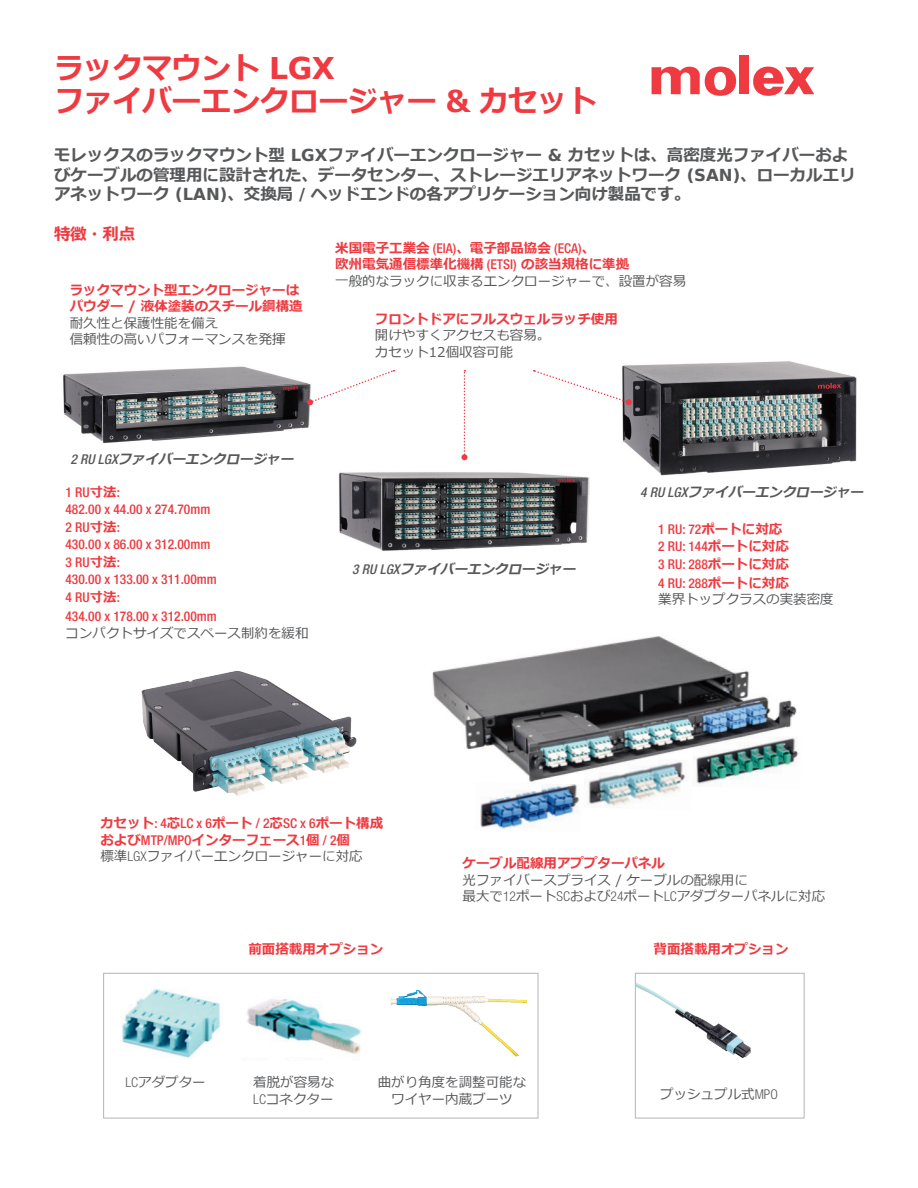
<style>
.page{position:relative;width:918px;height:1188px;background:#fff}
.page>*{position:absolute;margin:0;border:0;box-sizing:border-box;transform-origin:0 0}
.t1{font:700 30px/33px "Meiryo";letter-spacing:-.02em;color:#ee3a40}
.t2{font:700 16.5px/19.5px "Meiryo";color:#57585a}
.t3{font:700 16.5px "Meiryo";color:#ee3a40}
.t4{font:700 13.5px/16.5px "Meiryo";color:#ee3a40}
.t5{font:13.5px/16.5px "Meiryo";color:#57585a}
.t6{font:500 condensed 13.5px/17.5px "Helvetica Neue LT Std";color:#ee3a40}
.t7{font:italic 700 13.5px "Meiryo";color:#57585a}
.s1{font-family:"Bitstream Vera Sans"}
.s2{font-family:"Helvetica Neue LT Std";font-weight:500;font-stretch:condensed}
.s3{font-weight:400;color:#57585a}
.s4{font-family:"Meiryo";font-weight:700;font-stretch:normal}
.s5{font-family:"Helvetica Neue LT Std";font-weight:300;font-stretch:condensed;color:#57585a}
.s6{font-family:"Helvetica Neue LT Std";font-weight:300;font-stretch:condensed}
</style>
<div class="page">
<img style="left:141px;top:671px;width:216px;height:125px">
<img style="left:63px;top:366px;width:248px;height:78px">
<img style="left:338px;top:456px;width:252px;height:95px">
<img style="left:622px;top:361px;width:235px;height:115px">
<svg style="left:533px;top:369px;width:99px;height:36px"></svg>
<svg style="left:307px;top:369px;width:87px;height:36px"></svg>
<svg style="left:461px;top:370px;width:6px;height:90px"></svg>
<img style="left:432px;top:636px;width:365px;height:146px">
<img style="left:480px;top:782px;width:100px;height:47px">
<img style="left:583px;top:757px;width:109px;height:51px">
<img style="left:692px;top:734px;width:107px;height:50px">
<img style="left:390px;top:989px;width:136px;height:68px">
<img style="left:637px;top:983px;width:114px;height:76px">
<img style="left:122px;top:989px;width:98px;height:69px">
<img style="left:247px;top:999px;width:114px;height:60px">
<div style="left:103px;top:973px;width:436px;height:146px;border:1px solid #bcbdc0"></div>
<div style="left:635px;top:973px;width:170px;height:146px;border:1px solid #bcbdc0"></div>
<div style="left:739px;top:56px;width:10px;height:38px;background:#ee3a40"></div>
<svg style="left:652px;top:66px;width:84px;height:30px"></svg>
<svg style="left:753px;top:67px;width:61px;height:29px"></svg>
<h1 class="t1" style="left:54px;top:52px;width:545px">ラックマウント <span class="s1">LGX<br></span>ファイバーエンクロージャー &amp; カセット</h1>
<p class="t2" style="left:54px;top:146px;width:803px">モレックスのラックマウント型 <span class="s1">LGX</span>ファイバーエンクロージャー <span class="s1">&amp;</span> カセットは、高密度光ファイバーおよびケーブルの管理用に設計された、データセンター、ストレージエリアネットワーク <span class="s1">(SAN)</span>、ローカルエリアネットワーク <span class="s1">(LAN)</span>、交換局 <span class="s1">/</span> ヘッドエンドの各アプリケーション向け製品です。</p>
<p class="t3" style="left:54px;top:225px;width:83px">特徴・利点</p>
<p class="t4" style="left:335px;top:240px;width:353px">米国電子工業会 <span class="s2">(EIA)</span>、電子部品協会 <span class="s2">(ECA)</span>、<br>欧州電気通信標準化機構 <span class="s2">(ETSI)</span> の該当規格に準拠<br><span class="s3">一般的なラックに収まるエンクロージャーで、設置が容易</span></p>
<p class="t4" style="left:70px;top:282px;width:234px">ラックマウント型エンクロージャーはパウダー / 液体塗装のスチール鋼構造</p>
<p class="t5" style="left:70px;top:315px;width:217px">耐久性と保護性能を備え<br>信頼性の高いパフォーマンスを発揮</p>
<p class="t4" style="left:375px;top:311px;width:245px">フロントドアにフルスウェルラッチ使用</p>
<p class="t5" style="left:375px;top:327px;width:177px">開けやすくアクセスも容易。カセット12個収容可能</p>
<p class="t7" style="left:70px;top:452px;width:230px"><span class="s2">2 RU LGX</span>ファイバーエンクロージャー</p>
<p class="t6" style="left:66px;top:483px;width:153px">1 RU<span class="s4">寸法</span>:<br>482.00 x 44.00 x 274.70mm<br>2 RU<span class="s4">寸法</span>:<br>430.00 x 86.00 x 312.00mm<br>3 RU<span class="s4">寸法</span>:<br>430.00 x 133.00 x 311.00mm<br>4 RU<span class="s4">寸法</span>:</p>
<p class="t6" style="left:66px;top:607px;width:153px">434.00 x 178.00 x 312.00mm</p>
<p class="t5" style="left:66px;top:625px;width:245px">コンパクトサイズでスペース制約を緩和</p>
<p class="t7" style="left:352px;top:561px;width:230px"><span class="s2">3 RU LGX</span>ファイバーエンクロージャー</p>
<p class="t7" style="left:640px;top:484px;width:230px"><span class="s2">4 RU LGX</span>ファイバーエンクロージャー</p>
<p class="t6" style="left:658px;top:520px;width:132px">1 RU: 72<span class="s4">ポートに対応<br></span>2 RU: 144<span class="s4">ポートに対応<br></span>3 RU: 288<span class="s4">ポートに対応</span></p>
<p class="t6" style="left:658px;top:574px;width:132px">4 RU: 288<span class="s4">ポートに対応</span></p>
<p class="t5" style="left:658px;top:592px;width:177px">業界トップクラスの実装密度</p>
<p class="t4" style="left:100px;top:816px;width:284px">カセット<span class="s2">: 4</span>芯<span class="s2">LC x 6</span>ポート <span class="s2">/ 2</span>芯<span class="s2">SC x 6</span>ポート構成および<span class="s2">MTP/MPO</span>インターフェース<span class="s2">1</span>個 <span class="s2">/ 2</span>個<br><span class="s3">標準</span><span class="s5">LGX</span><span class="s3">ファイバーエンクロージャーに対応</span></p>
<p class="t4" style="left:463px;top:855px;width:204px">ケーブル配線用アププターパネル</p>
<p class="t5" style="left:463px;top:872px;width:364px">光ファイバースプライス / ケーブルの配線用に<br>最大で<span class="s6">12</span>ポート<span class="s6">SC</span>および<span class="s6">24</span>ポート<span class="s6">LC</span>アダプターパネルに対応</p>
<p class="t4" style="left:248px;top:941px;width:136px">前面搭載用オプション</p>
<p class="t4" style="left:654px;top:941px;width:136px">背面搭載用オプション</p>
<p class="t5" style="left:125px;top:1074px;width:82px"><span class="s6">LC</span>アダプター</p>
<p class="t5" style="left:253px;top:1074px;width:82px">着脱が容易な<br><span class="s6">LC</span>コネクター</p>
<p class="t5" style="left:378px;top:1074px;width:150px;text-align:center">曲がり角度を調整可能なワイヤー内蔵ブーツ</p>
<p class="t5" style="left:660px;top:1086px;width:119px">プッシュプル式<span class="s6">MPO</span></p>
</div>
